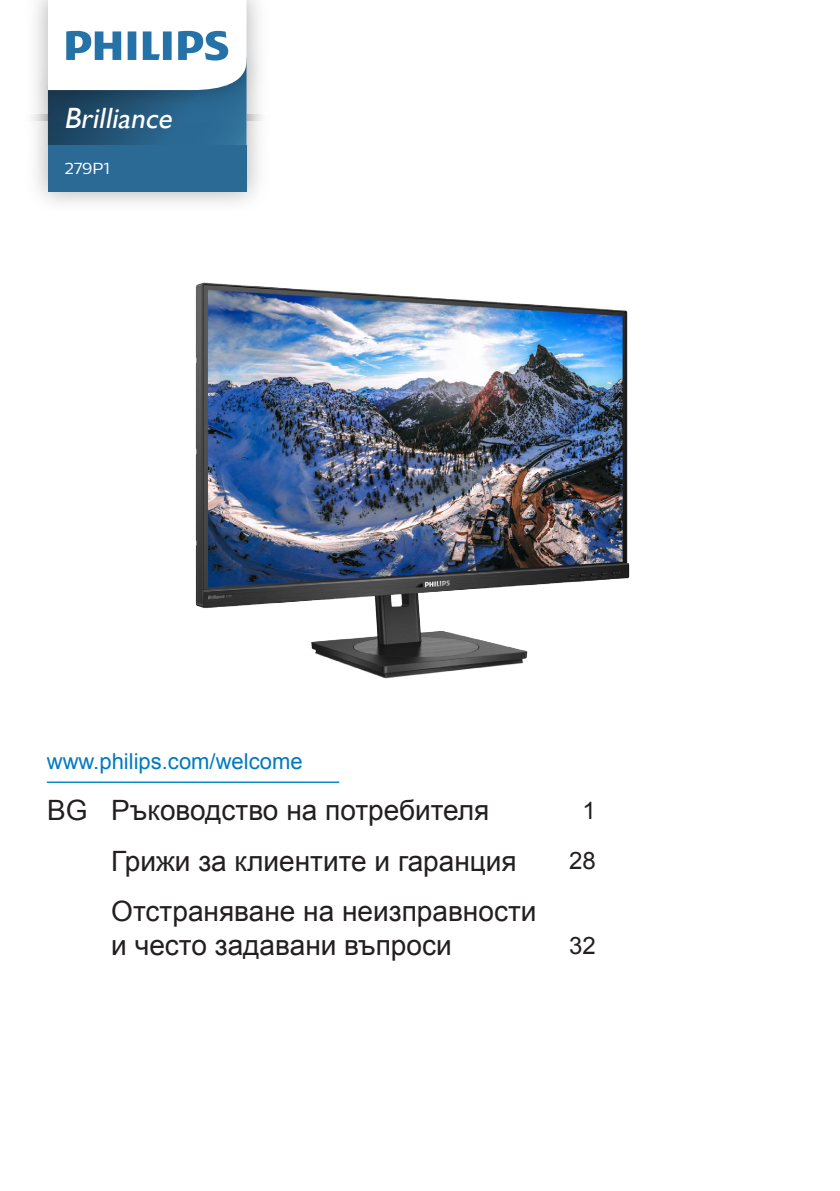
<style>
.page{position:relative;width:840px;height:1191px;background:#fff}
.page>*{position:absolute;margin:0;border:0;box-sizing:border-box;transform-origin:0 0}
.t1{font:italic 29.4px "Gill Sans Viet";color:#fff}
.t2{font:28px/33.6px "Arial";color:#231f20}
.t3{font:24px "Arial";color:#231f20}
.Body_Text{font:22px "Arial";color:#0079c2}
.t4{font:16px "Centrale Sans";color:#fff}
</style>
<div class="page">
<hr style="left:47px;top:781px;width:292px;height:2px;background:#0082c5">
<img style="left:36px;top:121px;width:223px;height:82px">
<div style="left:48px;top:145px;width:198px;height:47px;background:#2a6a94"></div>
<img style="left:32px;top:0;width:230px;height:121px">
<svg style="left:48px;top:0;width:198px;height:145px"></svg>
<img style="left:195px;top:282px;width:435px;height:397px">
<p class="t1" style="left:64px;top:97px;width:117px">Brilliance</p>
<p class="t4" style="left:65px;top:158px;width:46px">279P1</p>
<p class="Body_Text" style="left:47px;top:747px;width:257px">www.philips.com/welcome</p>
<p class="t2" style="left:47px;top:793px;width:443px">BG Ръководство на потребителя</p>
<p class="t3" style="left:582px;top:794px;width:15px">1</p>
<p class="t2" style="left:111px;top:844px;width:407px">Грижи за клиентите и гаранция</p>
<p class="t3" style="left:568px;top:845px;width:28px">28</p>
<p class="t2" style="left:111px;top:895px;width:426px">Отстраняване на неизправности и често задавани въпроси</p>
<p class="t3" style="left:568px;top:929px;width:28px">32</p>
</div>
